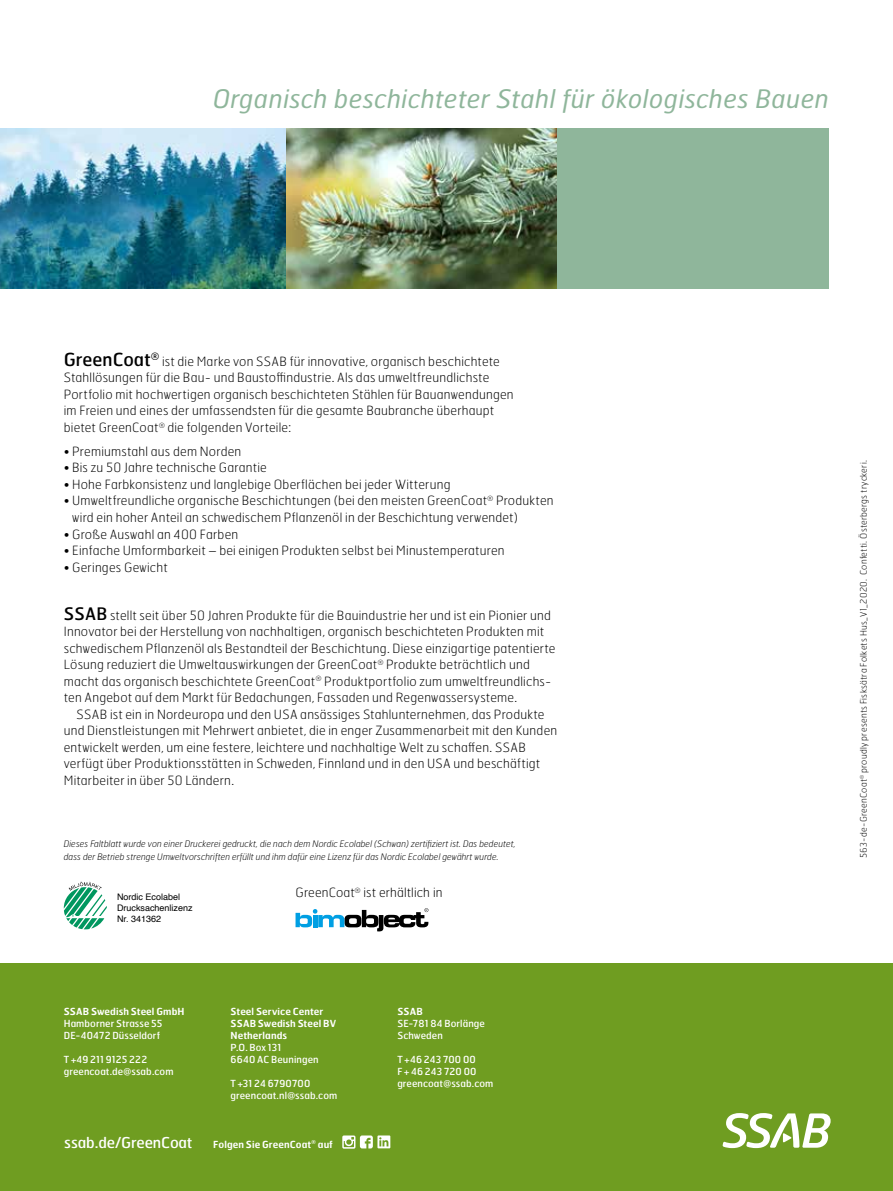
<style>
.page{position:relative;width:893px;height:1191px;background:#fff}
.page>*{position:absolute;margin:0;border:0;box-sizing:border-box;transform-origin:0 0}
.t1{font:italic 25.5px "Hermes FB";letter-spacing:.015em;color:#8fb69b}
.t2{font:18px "Hermes FB";color:#000}
.t3{font:15px "Hermes FB";letter-spacing:-.01em;color:#fff}
.t4{font:100 12.75px/16.5px "Hermes FB";letter-spacing:.02em;color:#000}
.t5{font:9.75px/12px "Hermes FB";letter-spacing:.01em;color:#fff}
.t6{font:600 9.75px/12px "Hermes FB";letter-spacing:.005em;color:#fff}
.t7{font:italic 100 9px/13.5px "Hermes FB";color:#000}
.t8{font:100 9px "Hermes FB";letter-spacing:.03em;color:#000}
.t9{font:9px/10.8px "Helvetica";color:#000}
.s1{font-weight:400;font-size:17.25px}
</style>
<div class="page">
<img style="left:0;top:128px;width:286px;height:160px">
<img style="left:286px;top:128px;width:271px;height:160px">
<div style="left:557px;top:128px;width:272px;height:160px;background:#8fb69b"></div>
<div style="left:0;top:963px;width:893px;height:228px;background:#6f9d21"></div>
<svg style="left:723px;top:1113px;width:108px;height:35px"></svg>
<svg style="left:64px;top:881px;width:43px;height:48px"></svg>
<svg style="left:342px;top:1135px;width:48px;height:13px"></svg>
<svg style="left:296px;top:908px;width:132px;height:23px"></svg>
<h1 class="t1" style="left:213px;top:83px;width:618px">Organisch beschichteter Stahl für ökologisches Bauen</h1>
<h2 class="t2" style="left:64px;top:348px;width:97px">GreenCoat<sup>®</sup></h2>
<p class="t4" style="left:64px;top:353px;width:451px;text-indent:98px">ist die Marke von SSAB für innovative, organisch beschichtete Stahllösungen für die Bau- und Baustoffindustrie. Als das umweltfreundlichste Portfolio mit hochwertigen organisch beschichteten Stählen für Bauanwendungen im Freien und eines der umfassendsten für die gesamte Baubranche überhaupt bietet GreenCoat<sup>®</sup> die folgenden Vorteile:</p>
<p class="t4" style="left:64px;top:443px;width:179px">• Premiumstahl aus dem Norden</p>
<p class="t4" style="left:64px;top:459px;width:205px">• Bis zu 50 Jahre technische Garantie</p>
<p class="t4" style="left:64px;top:476px;width:388px">• Hohe Farbkonsistenz und langlebige Oberflächen bei jeder Witterung</p>
<p class="t4" style="left:72px;top:492px;width:483px;text-indent:-9px">• Umweltfreundliche organische Beschichtungen (bei den meisten GreenCoat<sup>®</sup> Produkten wird ein hoher Anteil an schwedischem Pflanzenöl in der Beschichtung verwendet)</p>
<p class="t4" style="left:64px;top:525px;width:176px">• Große Auswahl an 400 Farben</p>
<p class="t4" style="left:64px;top:542px;width:442px">• Einfache Umformbarkeit – bei einigen Produkten selbst bei Minustemperaturen</p>
<p class="t4" style="left:64px;top:558px;width:105px">• Geringes Gewicht</p>
<p class="t4" style="left:64px;top:606px;width:493px"><span class="s1">SSAB</span> stellt seit über 50 Jahren Produkte für die Bauindustrie her und ist ein Pionier und Innovator bei der Herstellung von nachhaltigen, organisch beschichteten Produkten mit schwedischem Pflanzenöl als Bestandteil der Beschichtung. Diese einzigartige patentierte Lösung reduziert die Umweltauswirkungen der GreenCoat<sup>®</sup> Produkte beträchtlich und macht das organisch beschichtete GreenCoat<sup>®</sup> Produktportfolio zum umweltfreundlichs&shy;ten Angebot auf dem Markt für Bedachungen, Fassaden und Regenwassersysteme.</p>
<p class="t4" style="left:64px;top:705px;width:495px;text-indent:13px">SSAB ist ein in Nordeuropa und den USA ansässiges Stahlunternehmen, das Produkte und Dienstleistungen mit Mehrwert anbietet, die in enger Zusammenarbeit mit den Kunden entwickelt werden, um eine festere, leichtere und nachhaltige Welt zu schaffen. SSAB verfügt über Produktionsstätten in Schweden, Finnland und in den USA und beschäftigt Mitarbeiter in über 50 Ländern.</p>
<p class="t7" style="left:64px;top:836px;width:454px">Dieses Faltblatt wurde von einer Druckerei gedruckt, die nach dem Nordic Ecolabel (Schwan) zertifiziert ist. Das bedeutet, dass der Betrieb strenge Umweltvorschriften erfüllt und ihm dafür eine Lizenz für das Nordic Ecolabel gewährt wurde.</p>
<p class="t9" style="left:117px;top:892px;width:77px">Nordic Ecolabel<br>Drucksachenlizenz<br>Nr. 341362</p>
<p class="t4" style="left:296px;top:884px;width:148px">GreenCoat<sup>®</sup> ist erhältlich in</p>
<p class="t6" style="left:64px;top:1005px;width:122px">SSAB Swedish Steel GmbH</p>
<p class="t5" style="left:64px;top:1017px;width:100px">Hamborner Strasse 55<br>DE-40472 Düsseldorf</p>
<p class="t5" style="left:64px;top:1053px;width:111px">T +49 211 9125 222 greencoat.de@ssab.com</p>
<p class="t3" style="left:64px;top:1132px;width:130px">ssab.de/GreenCoat</p>
<p class="t6" style="left:231px;top:1005px;width:107px">Steel Service Center<br>SSAB Swedish Steel BV<br>Netherlands</p>
<p class="t5" style="left:231px;top:1041px;width:90px">P.O. Box 131<br>6640 AC Beuningen</p>
<p class="t5" style="left:231px;top:1077px;width:108px">T +31 24 6790700 greencoat.nl@ssab.com</p>
<p class="t6" style="left:213px;top:1137px;width:121px">Folgen Sie GreenCoat<sup>®</sup> auf</p>
<p class="t6" style="left:397px;top:1005px;width:27px">SSAB</p>
<p class="t5" style="left:397px;top:1017px;width:89px">SE-781 84 Borlänge<br>Schweden</p>
<p class="t5" style="left:397px;top:1053px;width:98px">T +46 243 700 00<br>F + 46 243 720 00 greencoat@ssab.com</p>
<p class="t8" style="left:858px;top:858px;width:399px;rotate:-90deg">563-de-GreenCoat<sup>®</sup> proudly presents Fisksätra Folkets Hus_V1_2020. Confetti. Österbergs tryckeri.</p>
</div>
